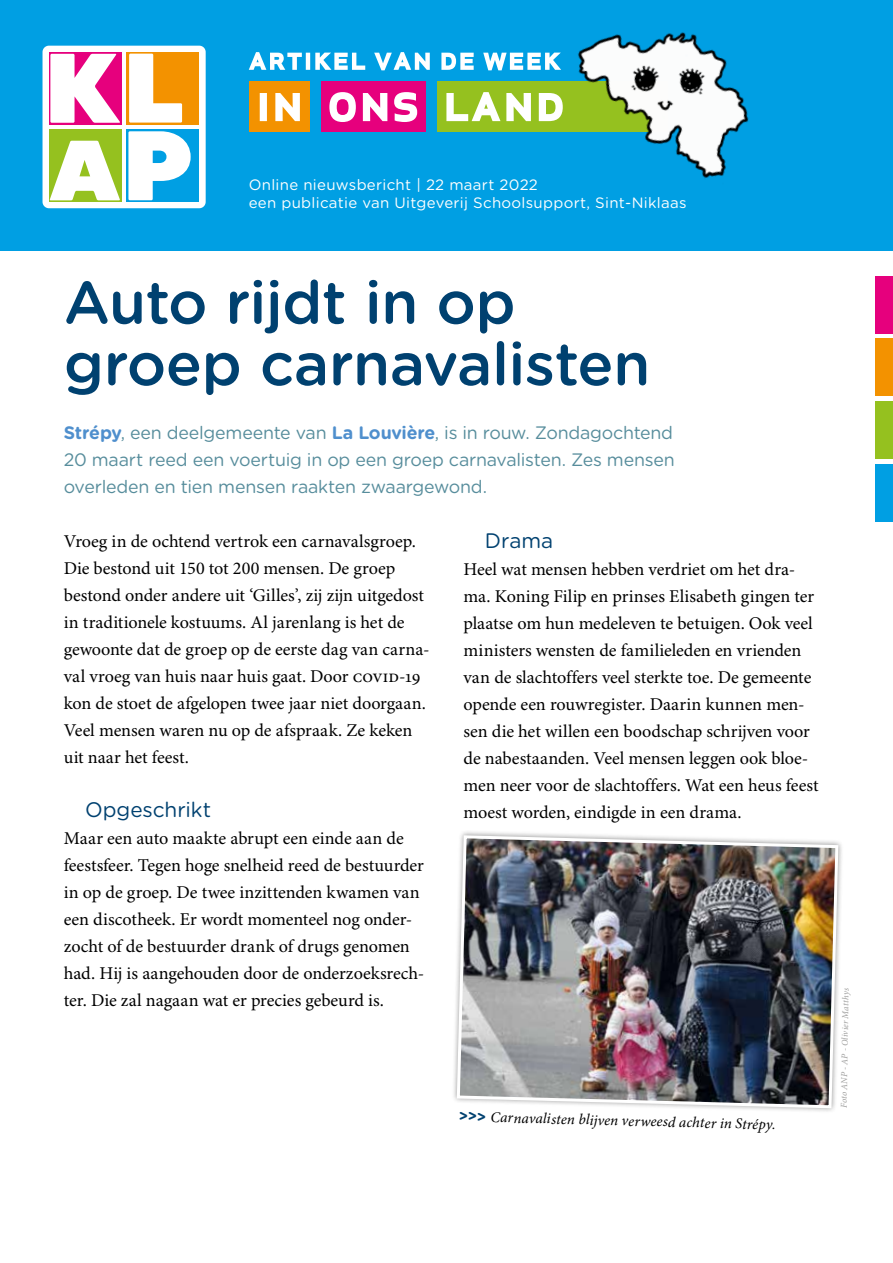
<style>
.page{position:relative;width:893px;height:1263px;background:#fff}
.page>*{position:absolute;margin:0;border:0;box-sizing:border-box;transform-origin:0 0}
.t1{font:500 60px/61.5px "Gotham Rounded";letter-spacing:-.01em;color:#004170}
.t2{font:21px "Gotham Rounded";letter-spacing:-.005em;color:#004170}
.t3{font:18px/27px "Minion Pro";letter-spacing:-.005em;color:#000}
.t4{font:18px/27px "Gotham Rounded";letter-spacing:-.01em;color:#578d9c;text-align:justify}
.t5{font:15px/18px "Gotham Rounded";letter-spacing:.02em;color:#fff}
.t6{font:italic 15px "Minion Pro";color:#000}
.t7{font:italic 9px "Minion Pro";color:#9d9d9c}
.s1{font-weight:700;color:#4f8fcd}
.s2{font-family:"Gotham Rounded";font-weight:700;font-style:normal;color:#004170}
</style>
<div class="page">
<div style="left:876px;top:276px;width:17px;height:57px;background:#e6007d"></div>
<div style="left:876px;top:338px;width:17px;height:58px;background:#f39200"></div>
<div style="left:876px;top:401px;width:17px;height:58px;background:#95c11f"></div>
<div style="left:876px;top:464px;width:17px;height:57px;background:#009fe3"></div>
<div style="left:0;top:0;width:893px;height:251px;background:#009fe3"></div>
<svg style="left:46px;top:49px;width:156px;height:156px;background:#e7d9d2"></svg>
<div style="left:43px;top:46px;width:163px;height:162px;border:6px solid #fff;border-radius:3px"></div>
<svg style="left:49px;top:52px;width:72px;height:72px"></svg>
<div style="left:126px;top:52px;width:73px;height:72px;background:#f39200"></div>
<div style="left:49px;top:130px;width:72px;height:72px;background:#95c11f"></div>
<div style="left:126px;top:130px;width:73px;height:72px;background:#009fe3"></div>
<svg style="left:50px;top:54px;width:70px;height:69px;background:#f7b4d8"></svg>
<svg style="left:129px;top:54px;width:53px;height:69px"></svg>
<svg style="left:50px;top:141px;width:70px;height:59px"></svg>
<svg style="left:128px;top:131px;width:63px;height:69px"></svg>
<svg style="left:249px;top:52px;width:303px;height:18px"></svg>
<div style="left:249px;top:81px;width:61px;height:51px;background:#f39200"></div>
<div style="left:321px;top:81px;width:105px;height:51px;background:#e6007d"></div>
<div style="left:437px;top:81px;width:231px;height:51px;background:#95c11f"></div>
<svg style="left:260px;top:92px;width:292px;height:30px"></svg>
<img style="left:552px;top:32px;width:197px;height:147px">
<div style="left:452px;top:830px;width:392px;height:283px;background:#000;opacity:.4"></div>
<img style="left:455px;top:834px;width:385px;height:276px">
<p class="t5" style="left:249px;top:175px;width:439px">Online nieuwsbericht | 22 maart 2022<br>een publicatie van Uitgeverij Schoolsupport, Sint-Niklaas</p>
<h1 class="t1" style="left:64px;top:269px;width:588px">Auto rijdt in op groep carnavalisten</h1>
<p class="t4" style="left:64px;top:418px;width:612px"><span class="s1">Strépy</span>, een deelgemeente van <span class="s1">La Louvière</span>, is in rouw. Zondagochtend 20 maart reed een voertuig in op een groep carnavalisten. Zes mensen overleden en tien mensen raakten zwaargewond.</p>
<p class="t3" style="left:64px;top:528px;width:367px">Vroeg in de ochtend vertrok een carnavalsgroep.<br>Die bestond uit 150 tot 200 mensen. De groep bestond onder andere uit ‘Gilles’, zij zijn uitgedost in traditionele kostuums. Al jarenlang is het de gewoonte dat de groep op de eerste dag van carna&shy;val vroeg van huis naar huis gaat. Door covid-19 kon de stoet de afgelopen twee jaar niet doorgaan.<br>Veel mensen waren nu op de afspraak. Ze keken uit naar het feest.</p>
<p class="t2" style="left:85px;top:795px;width:128px">Opgeschrikt</p>
<p class="t3" style="left:64px;top:825px;width:362px">Maar een auto maakte abrupt een einde aan de feestsfeer. Tegen hoge snelheid reed de bestuurder in op de groep. De twee inzittenden kwamen van een discotheek. Er wordt momenteel nog onder&shy;zocht of de bestuurder drank of drugs genomen had. Hij is aangehouden door de onderzoeksrech&shy;ter. Die zal nagaan wat er precies gebeurd is.</p>
<p class="t2" style="left:485px;top:526px;width:70px">Drama</p>
<p class="t3" style="left:463px;top:556px;width:357px">Heel wat mensen hebben verdriet om het dra&shy;ma. Koning Filip en prinses Elisabeth gingen ter plaatse om hun medeleven te betuigen. Ook veel ministers wensten de familieleden en vrienden van de slachtoffers veel sterkte toe. De gemeente opende een rouwregister. Daarin kunnen men&shy;sen die het willen een boodschap schrijven voor de nabestaanden. Veel mensen leggen ook bloe&shy;men neer voor de slachtoffers. Wat een heus feest moest worden, eindigde in een drama.</p>
<p class="t6" style="left:459px;top:1106px;width:319px;rotate:2deg"><span class="s2">&gt;&gt;&gt;</span> Carnavalisten blijven verweesd achter in Strépy.</p>
<p class="t7" style="left:838px;top:1108px;width:122px;rotate:-89deg">Foto ANP - AP - Olivier Matthys</p>
</div>
